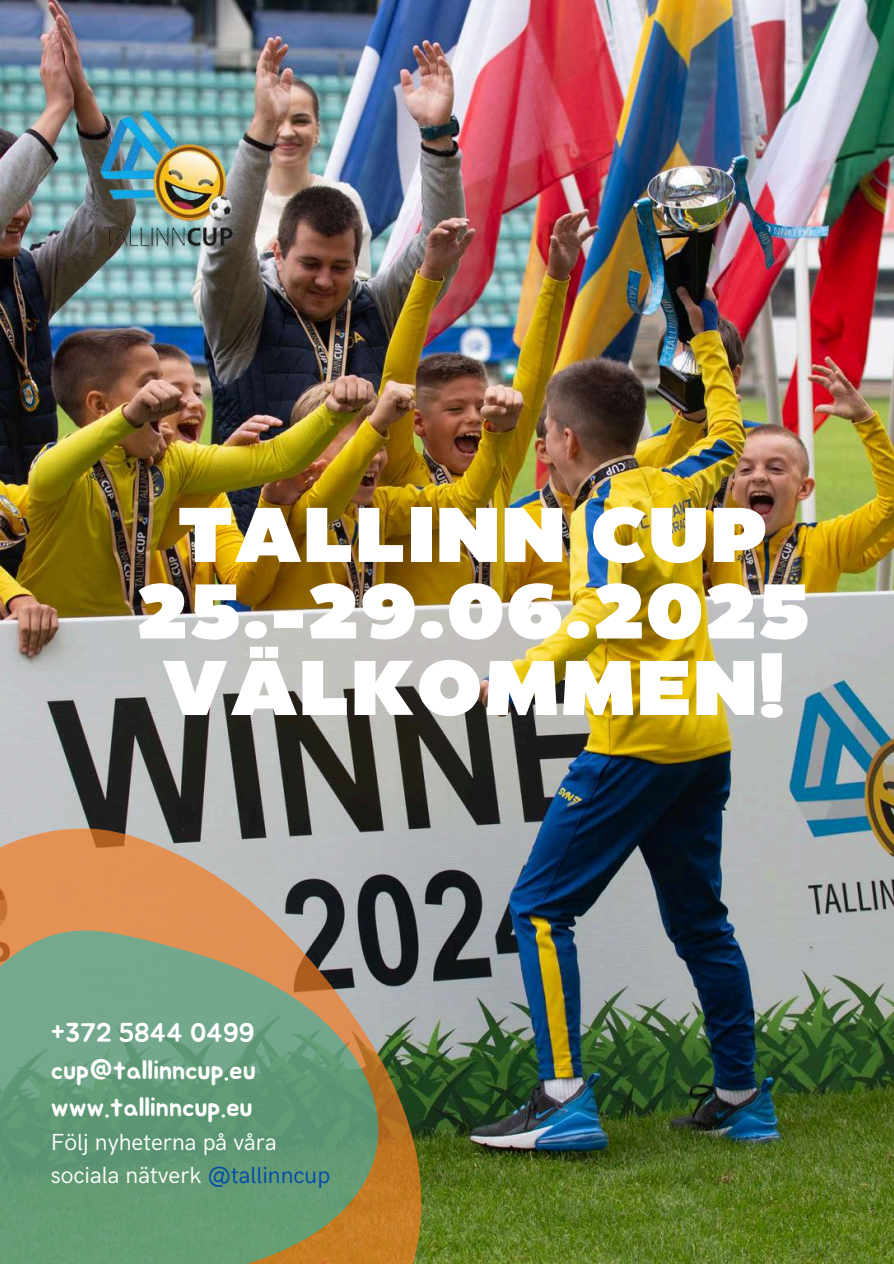
<style>
.page{position:relative;width:894px;height:1264px;background:#fff}
.page>*{position:absolute;margin:0;border:0;box-sizing:border-box;transform-origin:0 0}
.t1{font:77.25px/76.5px "Monami";color:#fff;text-align:center}
.t2{font:26.7px/37.2px "Jua";color:#fff;text-align:justify}
.t3{font:23.4px/32.7px "HK Grotesk";color:#fff}
.s1{color:#004aad}
</style>
<div class="page">
<img style="left:0;top:0;width:893px;height:1263px">
<svg style="left:0;top:829px;width:429px;height:434px"></svg>
<img style="left:92px;top:102px;width:154px;height:154px">
<h1 class="t1" style="left:135px;top:500px;width:676px">TALLINN CUP<br>25.-29.06.2025<br>VÄLKOMMEN!</h1>
<p class="t2" style="left:51px;top:1015px;width:206px">+372 5844 0499 cup@tallinncup.eu www.tallinncup.eu</p>
<p class="t3" style="left:51px;top:1126px;width:281px">Följ nyheterna på våra sociala nätverk <span class="s1">@tallinncup</span></p>
</div>
